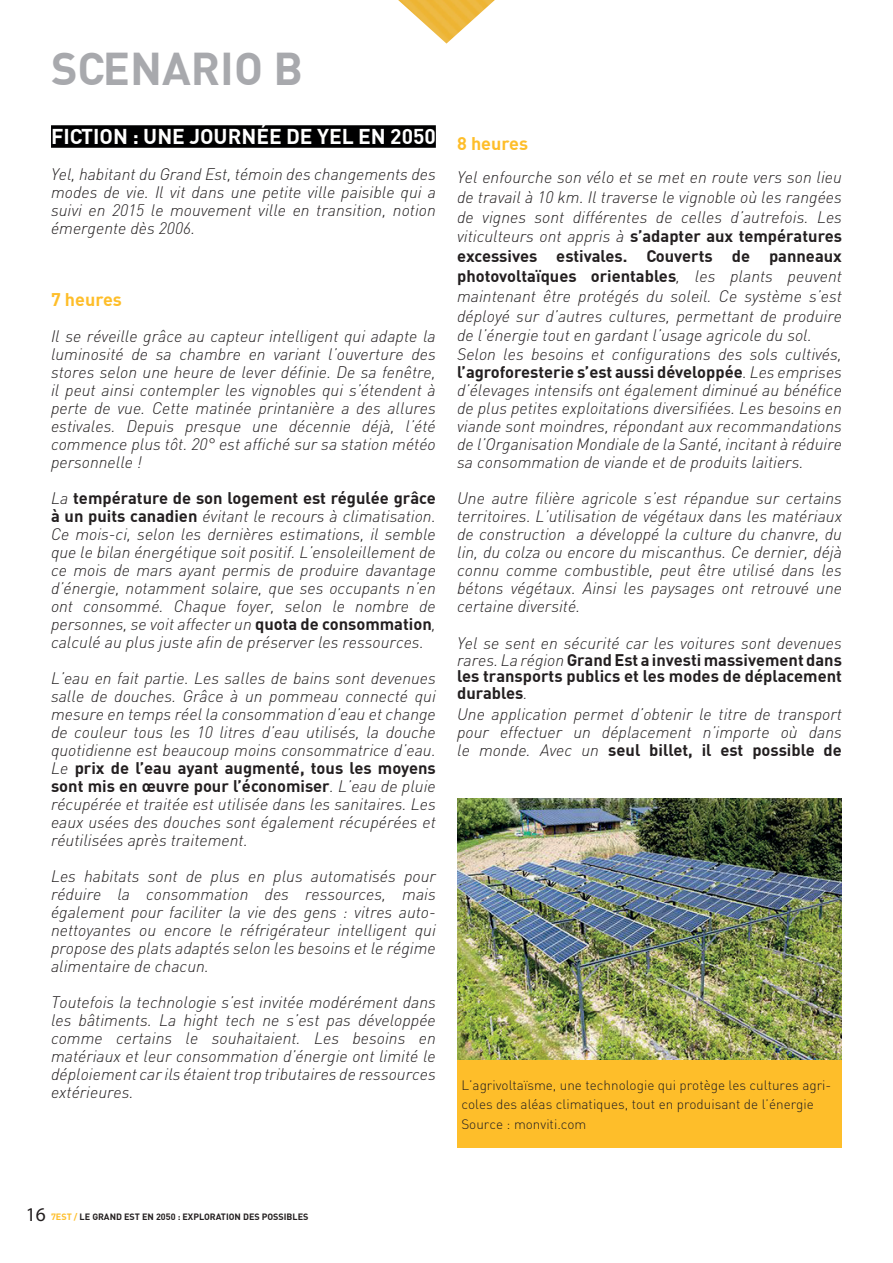
<style>
.page{position:relative;width:893px;height:1263px;background:#fff}
.page>*{position:absolute;margin:0;border:0;box-sizing:border-box;transform-origin:0 0}
.t1{font:700 45px "DIN";color:#a8a9ad}
.t2{font:700 21px "DIN";color:#fff}
.t3{font:700 18px "DIN";color:#febe2a}
.t4{font:italic 300 16.5px/18px "DIN";color:#231f20;text-align:justify}
.t5{font:700 16.5px/16.5px "DIN";color:#231f20;text-align:justify}
.t6{font:300 13.5px/19.5px "DIN";color:#231f20}
.t7{font:700 9px "DIN";color:#231f20}
.s1{font-weight:700;font-style:normal}
.s2{font-weight:300;font-style:italic}
.s3{font-family:"Myriad Pro";font-weight:400;font-size:19.5px}
.s4{color:#febe2a}
</style>
<div class="page">
<svg style="left:398px;top:0;width:97px;height:44px"></svg>
<div style="left:51px;top:125px;width:385px;height:23px;background:#000001"></div>
<img style="left:457px;top:798px;width:385px;height:262px">
<div style="left:457px;top:1060px;width:385px;height:88px;background:#febe2a"></div>
<h1 class="t1" style="left:51px;top:39px;width:253px">SCENARIO B</h1>
<p class="t2" style="left:51px;top:123px;width:386px">FICTION : UNE JOURNÉE DE YEL EN 2050</p>
<p class="t4" style="left:51px;top:165px;width:386px">Yel, habitant du Grand Est, témoin des changements des modes de vie. Il vit dans une petite ville paisible qui a suivi en 2015 le mouvement ville en transition, notion émergente dès 2006.</p>
<p class="t3" style="left:51px;top:288px;width:72px">7 heures</p>
<p class="t4" style="left:51px;top:327px;width:386px">Il se réveille grâce au capteur intelligent qui adapte la luminosité de sa chambre en variant l’ouverture des stores selon une heure de lever définie. De sa fenêtre, il peut ainsi contempler les vignobles qui s’étendent à perte de vue. Cette matinée printanière a des allures estivales. Depuis presque une décennie déjà, l’été commence plus tôt. 20° est affiché sur sa station météo personnelle !</p>
<p class="t4" style="left:51px;top:489px;width:386px">La <span class="s1">température de son logement est régulée grâce à un puits canadien</span> évitant le recours à climatisation.<br>Ce mois-ci, selon les dernières estimations, il semble que le bilan énergétique soit positif. L’ensoleillement de ce mois de mars ayant permis de produire davantage d’énergie, notamment solaire, que ses occupants n’en ont consommé. Chaque foyer, selon le nombre de personnes, se voit affecter un <span class="s1">quota de consommation</span>, calculé au plus juste afin de préserver les ressources.</p>
<p class="t4" style="left:51px;top:669px;width:386px">L’eau en fait partie. Les salles de bains sont devenues salle de douches. Grâce à un pommeau connecté qui mesure en temps réel la consommation d’eau et change de couleur tous les 10 litres d’eau utilisés, la douche quotidienne est beaucoup moins consommatrice d’eau.<br>Le <span class="s1">prix de l’eau ayant augmenté, tous les moyens sont mis en œuvre pour l’économiser</span>. L’eau de pluie récupérée et traitée est utilisée dans les sanitaires. Les eaux usées des douches sont également récupérées et réutilisées après traitement.</p>
<p class="t4" style="left:51px;top:867px;width:386px">Les habitats sont de plus en plus automatisés pour réduire la consommation des ressources, mais également pour faciliter la vie des gens : vitres auto&shy;nettoyantes ou encore le réfrigérateur intelligent qui propose des plats adaptés selon les besoins et le régime alimentaire de chacun.</p>
<p class="t4" style="left:51px;top:993px;width:386px">Toutefois la technologie s’est invitée modérément dans les bâtiments. La hight tech ne s’est pas développée comme certains le souhaitaient. Les besoins en matériaux et leur consommation d’énergie ont limité le déploiement car ils étaient trop tributaires de ressources extérieures.</p>
<p class="t3" style="left:457px;top:132px;width:72px">8 heures</p>
<p class="t4" style="left:457px;top:167px;width:386px;line-height:19px;text-align:left">Yel enfourche son vélo et se met en route vers son lieu de travail à 10 km. Il traverse le vignoble où les rangées de vignes sont différentes de celles d’autrefois. Les viticulteurs ont appris à <span class="s1">s’adapter aux températures excessives estivales. Couverts de panneaux photovoltaïques orientables</span>, les plants peuvent maintenant être protégés du soleil. Ce système s’est déployé sur d’autres cultures, permettant de produire de l’énergie tout en gardant l’usage agricole du sol.<br>Selon les besoins et configurations des sols cultivés, <span class="s1">l’agroforesterie s’est aussi développée</span>. Les emprises d’élevages intensifs ont également diminué au bénéfice de plus petites exploitations diversifiées. Les besoins en viande sont moindres, répondant aux recommandations de l’Organisation Mondiale de la Santé, incitant à réduire sa consommation de viande et de produits laitiers.</p>
<p class="t4" style="left:457px;top:489px;width:386px">Une autre filière agricole s’est répandue sur certains territoires. L’utilisation de végétaux dans les matériaux de construction a développé la culture du chanvre, du lin, du colza ou encore du miscanthus. Ce dernier, déjà connu comme combustible, peut être utilisé dans les bétons végétaux. Ainsi les paysages ont retrouvé une certaine diversité.</p>
<p class="t5" style="left:457px;top:634px;width:386px"><span class="s2">Yel se sent en sécurité car les voitures sont devenues rares. La région</span> Grand Est a investi massivement dans les transports publics et les modes de déplacement durables<span class="s2">.</span></p>
<p class="t4" style="left:457px;top:705px;width:386px">Une application permet d’obtenir le titre de transport pour effectuer un déplacement n’importe où dans le monde. Avec un <span class="s1">seul billet, il est possible de</span></p>
<p class="t6" style="left:461px;top:1075px;width:371px">L’agrivoltaïsme, une technologie qui protège les cultures agri&shy;coles des aléas climatiques, tout en produisant de l’énergie<br>Source : monviti.com</p>
<p class="t7" style="left:26px;top:1211px;width:284px"><span class="s3">16</span> <span class="s4">7EST /</span> LE GRAND EST EN 2050 : EXPLORATION DES POSSIBLES</p>
</div>
